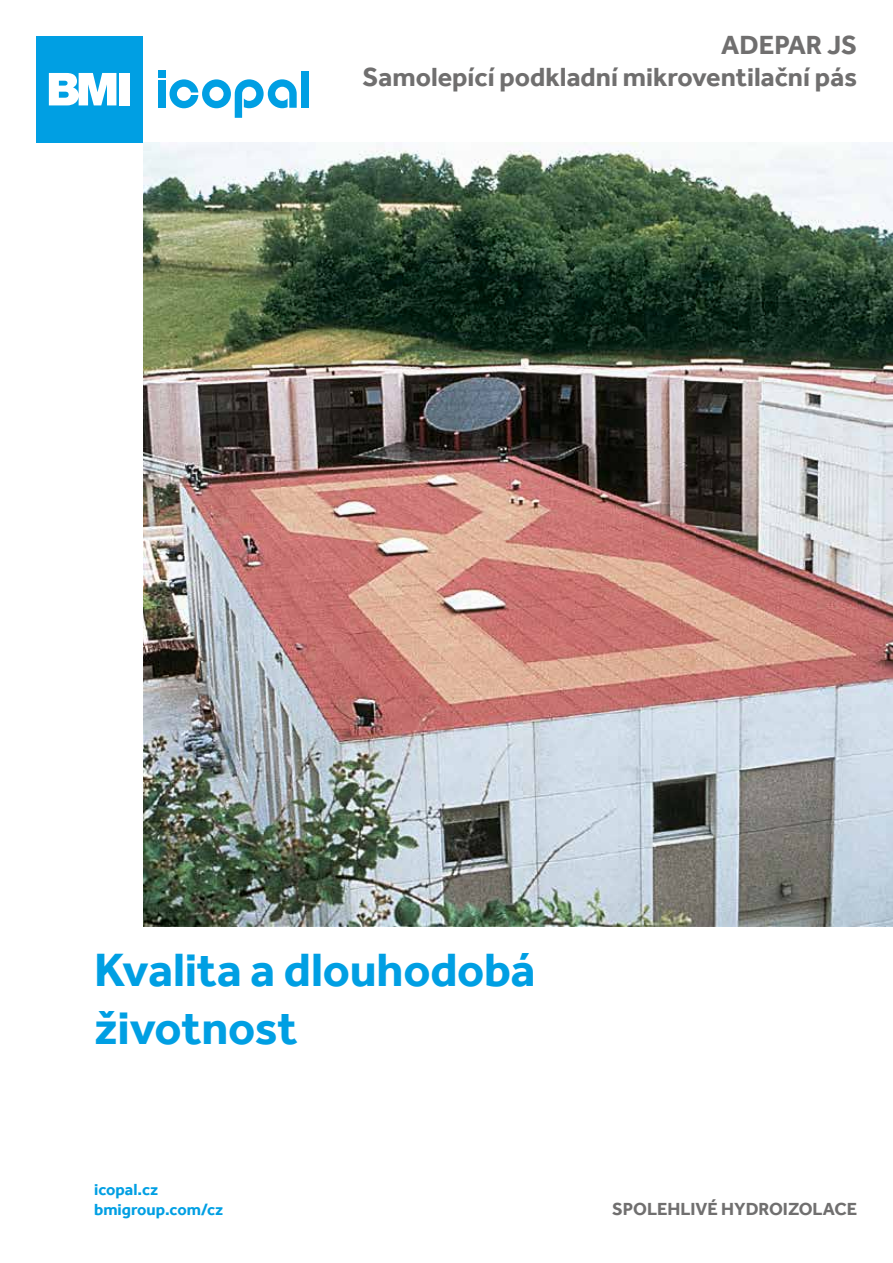
<style>
.page{position:relative;width:893px;height:1263px;background:#fff}
.page>*{position:absolute;margin:0;border:0;box-sizing:border-box;transform-origin:0 0}
.t1{font:700 48px/57.6px "Effra";letter-spacing:-.005em;color:#009fe3}
.t2{font:700 27px/32.4px "Effra";color:#706f6f;text-align:right}
.t3{font:700 18px "Effra";color:#706f6f}
.t4{font:700 16.5px/19.8px "Effra";color:#009fe3}
</style>
<div class="page">
<img style="left:143px;top:143px;width:750px;height:783px">
<div style="left:301px;top:71px;width:8px;height:37px;background:#009fe3"></div>
<div style="left:158px;top:80px;width:7px;height:28px;background:#009fe3"></div>
<div style="left:158px;top:71px;width:7px;height:7px;background:#009fe3"></div>
<svg style="left:170px;top:79px;width:127px;height:39px"></svg>
<div style="left:36px;top:36px;width:107px;height:107px;background:#009fe3"></div>
<svg style="left:49px;top:73px;width:67px;height:32px;background:#d2eefa"></svg>
<div style="left:120px;top:73px;width:10px;height:32px;background:#fff"></div>
<p class="t2" style="left:363px;top:28px;width:496px">ADEPAR JS<br>Samolepící podkladní mikroventilační pás</p>
<h1 class="t1" style="left:94px;top:941px;width:443px">Kvalita a dlouhodobá životnost</h1>
<p class="t4" style="left:94px;top:1179px;width:131px">icopal.cz bmigroup.com/cz</p>
<p class="t3" style="left:612px;top:1198px;width:247px">SPOLEHLIVÉ HYDROIZOLACE</p>
</div>
